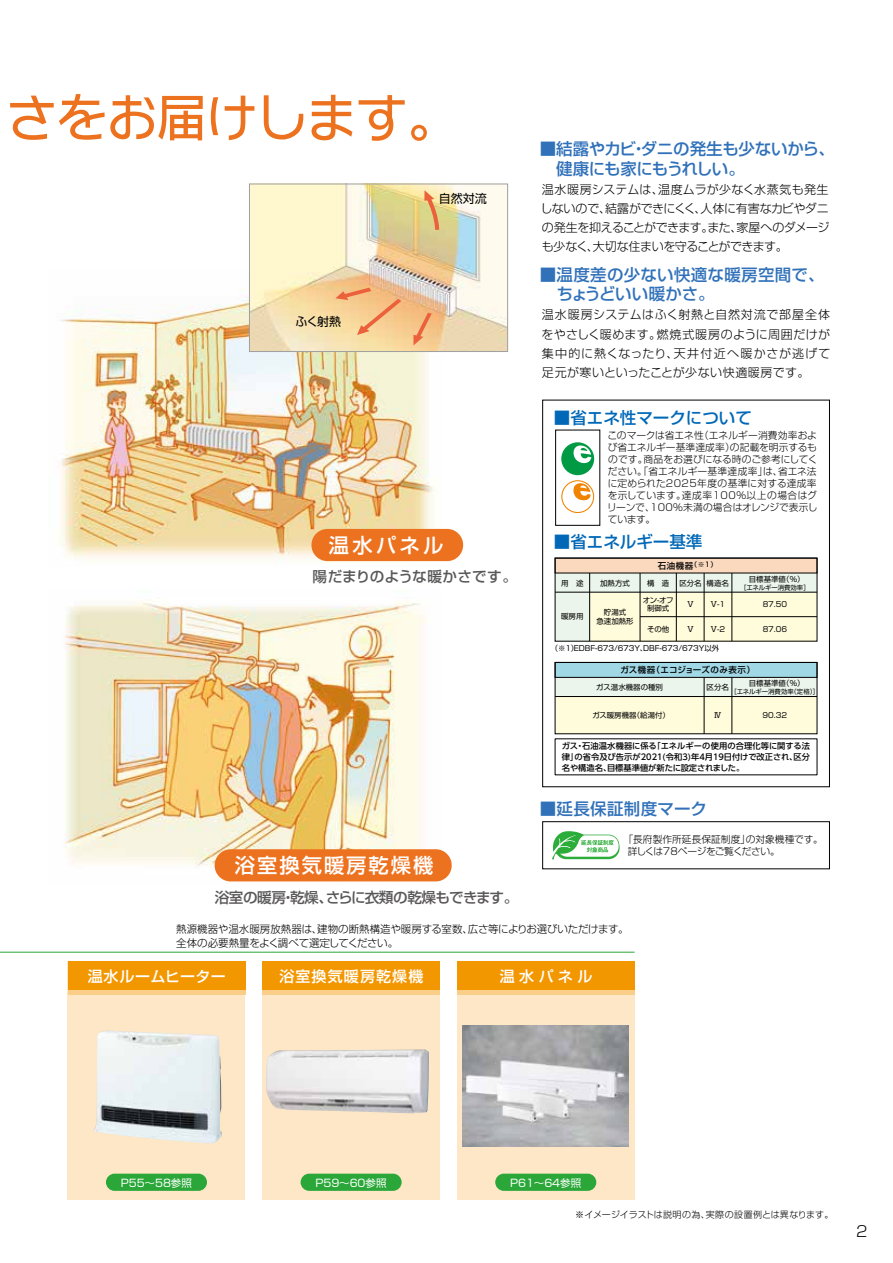
<style>
.page{position:relative;width:893px;height:1263px;background:#fff}
.page>*{position:absolute;margin:0;border:0;box-sizing:border-box;transform-origin:0 0}
.t1{font:500 20.25px "Shin Go Pro";letter-spacing:.1em;color:#fff}
.t2{font:500 16.5px/19.5px "Shin Go Pro";letter-spacing:-.025em;color:#3071b9}
.t3{font:500 16.5px/19.5px "Shin Go Pro";color:#3071b9}
.t4{font:500 16.5px "Shin Go Pro";color:#0068b7}
.t5{font:500 16.5px "Shin Go Pro";letter-spacing:.02em;color:#3071b9}
.t6{font:500 15px "Shin Go Pro";letter-spacing:.075em;color:#fff}
.t7{font:500 15px "Shin Go Pro";letter-spacing:.025em;color:#fff}
.t8{font:300 15px "Shin Go Pr 6 N";color:#000}
.t9{font:500 14.7px "Shin Go Pro";letter-spacing:-.03em;color:#595757}
.t10{font:500 14.7px "Shin Go Pro";letter-spacing:.015em;color:#595757}
.t11{font:300 12px/19.2px "Shin Go Pro";letter-spacing:-.01em;color:#000;text-align:justify}
.t12{font:12px "Shin Go Pro";letter-spacing:-.005em;color:#000}
.t13{font:300 10.5px/13.5px "Shin Go Pro";letter-spacing:-.02em;color:#000}
.t14{font:10.5px "Shin Go Pro";color:#fff}
.t15{font:300 9.75px/12px "Shin Go Pro";color:#000;text-align:justify}
.t16{font:300 9px "Shin Go Pro";letter-spacing:.01em;color:#000}
.t17{font:500 8.55px "Shin Go Pro";letter-spacing:.04em;color:#000}
.t18{font:500 8.25px/10.6px "UD Shin Go Pro";color:#000;text-align:justify}
.t19{font:7.5px/8.6px "Shin Go Pro";color:#000;text-align:center}
.t20{font:6.45px "Shin Go Pro";color:#000}
</style>
<div class="page">
<img style="left:60px;top:290px;width:383px;height:272px">
<svg style="left:10px;top:94px;width:417px;height:47px"></svg>
<img style="left:251px;top:186px;width:255px;height:164px">
<div style="left:249px;top:184px;width:259px;height:168px;border:1px solid #9fa0a0"></div>
<svg style="left:335px;top:288px;width:66px;height:47px;background:#f4bf86"></svg>
<svg style="left:413px;top:313px;width:19px;height:32px"></svg>
<svg style="left:424px;top:190px;width:15px;height:40px"></svg>
<hr style="left:0;top:952px;width:635px;height:1px;background:#2aa738">
<img style="left:65px;top:601px;width:377px;height:281px">
<div style="left:215px;top:849px;width:237px;height:32px;background:#ed721f;border-radius:16px"></div>
<div style="left:311px;top:529px;width:152px;height:32px;background:#ed721f;border-radius:16px"></div>
<div style="left:555px;top:430px;width:45px;height:95px;border:1px solid #000"></div>
<div style="left:542px;top:400px;width:288px;height:387px;border:1px solid #000"></div>
<div style="left:542px;top:821px;width:288px;height:48px;border:1px solid #000"></div>
<div style="left:68px;top:961px;width:177px;height:238px;background:#fde7c6"></div>
<div style="left:106px;top:1174px;width:101px;height:17px;background:#2aa738;border-radius:9px"></div>
<div style="left:68px;top:961px;width:177px;height:30px;background:#f39700"></div>
<hr style="left:68px;top:991px;width:177px;height:4px;background:#facd89">
<div style="left:262px;top:961px;width:178px;height:238px;background:#fde7c6"></div>
<div style="left:301px;top:1174px;width:101px;height:17px;background:#2aa738;border-radius:9px"></div>
<div style="left:263px;top:961px;width:177px;height:30px;background:#f39700"></div>
<hr style="left:263px;top:991px;width:177px;height:4px;background:#facd89">
<div style="left:457px;top:961px;width:178px;height:238px;background:#fde7c6"></div>
<div style="left:495px;top:1174px;width:101px;height:17px;background:#2aa738;border-radius:9px"></div>
<div style="left:457px;top:961px;width:178px;height:30px;background:#f39700"></div>
<hr style="left:457px;top:991px;width:178px;height:4px;background:#facd89">
<img style="left:94px;top:1031px;width:128px;height:112px">
<img style="left:266px;top:1049px;width:163px;height:64px">
<img style="left:463px;top:1025px;width:166px;height:122px">
<div style="left:555px;top:573px;width:262px;height:68px;background:#fffcdb"></div>
<div style="left:555px;top:573px;width:35px;height:68px;background:#ebf5ec"></div>
<div style="left:555px;top:573px;width:262px;height:19px;background:#ebf5ec"></div>
<div style="left:555px;top:558px;width:262px;height:15px;background:#fbd9bf"></div>
<div style="left:555px;top:558px;width:262px;height:83px;border:1px solid #000"></div>
<hr style="left:589px;top:573px;width:1px;height:68px;background:#000">
<hr style="left:640px;top:573px;width:1px;height:68px;background:#000">
<hr style="left:555px;top:592px;width:262px;height:1px;background:#000">
<hr style="left:640px;top:616px;width:177px;height:1px;background:#000">
<hr style="left:676px;top:573px;width:1px;height:68px;background:#000">
<hr style="left:704px;top:573px;width:1px;height:68px;background:#000">
<hr style="left:732px;top:573px;width:1px;height:68px;background:#000">
<div style="left:555px;top:677px;width:262px;height:57px;background:#fffcdb"></div>
<div style="left:555px;top:677px;width:262px;height:19px;background:#ebf5ec"></div>
<div style="left:555px;top:662px;width:262px;height:15px;background:#a1d8e6"></div>
<div style="left:555px;top:662px;width:262px;height:16px;border:1px solid #000"></div>
<div style="left:555px;top:662px;width:262px;height:72px;border:1px solid #000"></div>
<hr style="left:555px;top:696px;width:262px;height:1px;background:#000">
<hr style="left:704px;top:677px;width:1px;height:57px;background:#000">
<hr style="left:732px;top:677px;width:1px;height:57px;background:#000">
<div style="left:561px;top:442px;width:33px;height:33px;background:#094;border-radius:50%"></div>
<svg style="left:573px;top:445px;width:18px;height:19px"></svg>
<svg style="left:561px;top:480px;width:33px;height:33px"></svg>
<svg style="left:552px;top:831px;width:67px;height:28px"></svg>
<p class="t12" style="left:295px;top:312px;width:47px">ふく射熱</p>
<p class="t12" style="left:439px;top:188px;width:49px">自然対流</p>
<h1 class="t1" style="left:329px;top:529px;width:116px">温水パネル</h1>
<h3 class="t10" style="left:313px;top:564px;width:206px">陽だまりのような暖かさです。</h3>
<h1 class="t1" style="left:235px;top:849px;width:200px">浴室換気暖房乾燥機</h1>
<h3 class="t9" style="left:215px;top:885px;width:305px">浴室の暖房・乾燥、さらに衣類の乾燥もできます。</h3>
<h2 class="t2" style="left:540px;top:137px;width:297px">■結露やカビ・ダニの発生も少ないから、　健康にも家にもうれしい。</h2>
<p class="t11" style="left:541px;top:178px;width:291px">温水暖房システムは、温度ムラが少なく水蒸気も発生しないので、結露ができにくく、人体に有害なカビやダニの発生を抑えることができます。また、家屋へのダメージも少なく、大切な住まいを守ることができます。</p>
<h2 class="t3" style="left:540px;top:263px;width:286px">■温度差の少ない快適な暖房空間で、　ちょうどいい暖かさ。</h2>
<p class="t11" style="left:542px;top:304px;width:290px">温水暖房システムはふく射熱と自然対流で部屋全体をやさしく暖めます。燃焼式暖房のように周囲だけが集中的に熱くなったり、天井付近へ暖かさが逃げて足元が寒いといったことが少ない快適暖房です。</p>
<h2 class="t4" style="left:554px;top:404px;width:199px">■省エネ性マークについて</h2>
<p class="t15" style="left:607px;top:428px;width:212px">このマークは省エネ性（エネルギー消費効率および省エネルギー基準達成率）の記載を明示するものです。商品をお選びになる時のご参考にしてください。「省エネルギー基準達成率」は、省エネ法に定められた2025年度の基準に対する達成率を示しています。達成率100％以上の場合はグリーンで、100%未満の場合はオレンジで表示しています。</p>
<h2 class="t4" style="left:554px;top:528px;width:150px">■省エネルギー基準</h2>
<p class="t17" style="left:658px;top:559px;width:61px">石油機器<sup>（※1）</sup></p>
<p class="t19" style="left:749px;top:574px;width:57px">目標基準値（％）</p>
<p class="t20" style="left:740px;top:582px;width:71px">［エネルギー消費効率］</p>
<p class="t19" style="left:561px;top:578px;width:24px">用　途</p>
<p class="t19" style="left:600px;top:578px;width:31px">加熱方式</p>
<p class="t19" style="left:647px;top:578px;width:24px">構　造</p>
<p class="t19" style="left:679px;top:578px;width:51px">区分名 構造名</p>
<p class="t19" style="left:596px;top:607px;width:39px">貯湯式<br>急速加熱形</p>
<p class="t19" style="left:643px;top:595px;width:32px">オン-オフ制御式</p>
<p class="t19" style="left:687px;top:599px;width:9px">Ⅴ</p>
<p class="t19" style="left:710px;top:599px;width:17px">Ⅴ-1</p>
<p class="t19" style="left:763px;top:599px;width:26px">87.50</p>
<p class="t19" style="left:647px;top:623px;width:24px">その他</p>
<p class="t19" style="left:687px;top:623px;width:9px">Ⅴ</p>
<p class="t19" style="left:710px;top:623px;width:17px">Ⅴ-2</p>
<p class="t19" style="left:763px;top:623px;width:26px">87.06</p>
<p class="t17" style="left:620px;top:663px;width:136px">ガス機器（エコジョーズのみ表示）</p>
<p class="t19" style="left:593px;top:710px;width:79px">ガス暖房機器（給湯付）</p>
<p class="t19" style="left:561px;top:611px;width:24px">暖房用</p>
<p class="t19" style="left:551px;top:643px;width:170px">（※1）EDBF-673/673Y、DBF-673/673Y以外</p>
<p class="t19" style="left:749px;top:678px;width:57px">目標基準値（％）</p>
<p class="t20" style="left:730px;top:686px;width:90px">［エネルギー消費効率（定格）］</p>
<p class="t19" style="left:596px;top:682px;width:68px">ガス温水機器の種別</p>
<p class="t19" style="left:707px;top:682px;width:24px">区分名</p>
<p class="t19" style="left:714px;top:710px;width:9px">Ⅳ</p>
<p class="t19" style="left:763px;top:710px;width:26px">90.32</p>
<p class="t18" style="left:562px;top:740px;width:250px">ガス・石油温水機器に係る「エネルギーの使用の合理化等に関する法律」の省令及び告示が2021(令和3)年4月19日付けで改正され、区分名や構造名、目標基準値が新たに設定されました。</p>
<h2 class="t5" style="left:540px;top:795px;width:169px">■延長保証制度マーク</h2>
<p class="t15" style="left:628px;top:832px;width:196px;text-indent:-5px">「長府製作所延長保証制度」の対象機種です。詳しくは78ページをご覧ください。</p>
<p class="t13" style="left:176px;top:921px;width:454px">熱源機器や温水暖房放熱器は、建物の断熱構造や暖房する室数、広さ等によりお選びいただけます。全体の必要熱量をよく調べて選定してください。</p>
<h3 class="t7" style="left:88px;top:964px;width:139px">温水ルームヒーター</h3>
<h3 class="t6" style="left:279px;top:964px;width:145px">浴室換気暖房乾燥機</h3>
<h3 class="t6" style="left:500px;top:964px;width:94px">温水パネル</h3>
<p class="t14" style="left:121px;top:1174px;width:73px">P55～58参照</p>
<p class="t14" style="left:315px;top:1174px;width:73px">P59～60参照</p>
<p class="t14" style="left:510px;top:1174px;width:73px">P61～64参照</p>
<p class="t16" style="left:575px;top:1207px;width:260px">※イメージイラストは説明の為、実際の設置例とは異なります。</p>
<h3 class="t8" style="left:856px;top:1219px;width:13px">2</h3>
</div>
